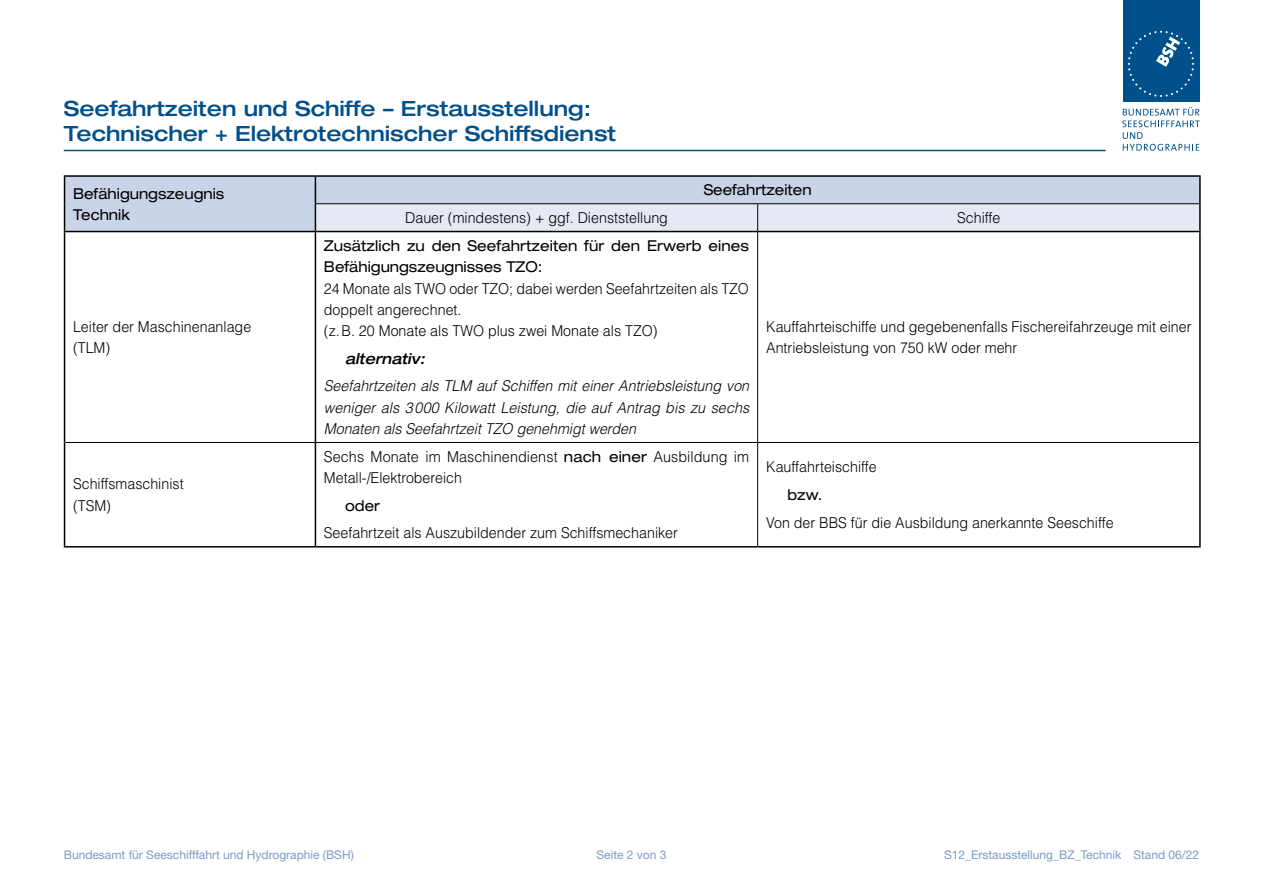
<style>
.page{position:relative;width:1263px;height:893px;background:#fff}
.page>*{position:absolute;margin:0;border:0;box-sizing:border-box;transform-origin:0 0}
.Titel{font:500 expanded 21px/25.5px "Helvetica Neue LT Pro";color:#00508c}
.Text_10pt{font:300 15px/21.3px "Helvetica LT Std";color:#000;scale:.95 1}
.Text_10pt-2{font:italic 300 15px/21.3px "Helvetica LT Std";color:#000;text-align:justify;scale:.95 1}
.Text_10pt-3{font:expanded 15px/21.3px "Helvetica Neue LT Pro";color:#000;scale:.96 1}
.Text_10pt-4{font:300 15px/21.3px "Helvetica LT Std";color:#000;scale:.96 1}
.Text_10pt-5{font:expanded 15px "Helvetica Neue LT Pro";color:#000;scale:.95 1}
.oder{font:italic 500 expanded 15px "Helvetica Neue LT Pro";color:#000;scale:.95 1}
.oder-2{font:expanded 15px "Helvetica Neue LT Pro";color:#000;scale:.95 1}
.t1{font:12px "Helvetica Neue LT Pro";color:#7b9bc4}
.s1{font-family:"Helvetica Neue LT Pro";font-weight:400;font-stretch:expanded}
</style>
<div class="page">
<div style="left:1123px;top:0;width:76px;height:102px;background:#00508c"></div>
<svg style="left:1122px;top:107px;width:78px;height:44px"></svg>
<svg style="left:1128px;top:31px;width:66px;height:66px"></svg>
<div style="left:65px;top:177px;width:250px;height:54px;background:#cad4e8"></div>
<hr style="left:64px;top:175px;width:251px;height:2px;background:#000">
<hr style="left:315px;top:175px;width:443px;height:2px;background:#000">
<hr style="left:758px;top:175px;width:443px;height:2px;background:#000">
<hr style="left:1199px;top:177px;width:2px;height:27px;background:#000">
<svg style="left:64px;top:177px;width:1px;height:54px"></svg>
<hr style="left:1199px;top:204px;width:2px;height:27px;background:#000">
<hr style="left:64px;top:231px;width:251px;height:1px;background:#000">
<hr style="left:64px;top:232px;width:1px;height:210px;background:#000">
<hr style="left:315px;top:232px;width:1px;height:210px;background:#000">
<hr style="left:758px;top:231px;width:443px;height:1px;background:#000">
<hr style="left:1199px;top:232px;width:2px;height:210px;background:#000">
<hr style="left:64px;top:442px;width:1px;height:104px;background:#000">
<hr style="left:315px;top:443px;width:1px;height:103px;background:#000">
<hr style="left:1199px;top:442px;width:2px;height:104px;background:#000">
<hr style="left:64px;top:546px;width:251px;height:2px;background:#000">
<hr style="left:315px;top:546px;width:443px;height:2px;background:#000">
<hr style="left:758px;top:546px;width:443px;height:2px;background:#000">
<svg style="left:315px;top:177px;width:885px;height:55px;background:#cdd4e3"></svg>
<hr style="left:65px;top:442px;width:250px;height:1px;background:#000">
<hr style="left:757px;top:232px;width:1px;height:210px;background:#000">
<hr style="left:315px;top:442px;width:443px;height:1px;background:#000">
<hr style="left:758px;top:442px;width:441px;height:1px;background:#000">
<hr style="left:757px;top:443px;width:1px;height:103px;background:#000">
<hr style="left:64px;top:150px;width:1042px;height:1px;background:#00508c">
<p class="Titel" style="left:64px;top:95px;width:554px">Seefahrtzeiten und Schiffe – Erstausstellung:<br>Technischer + Elektrotechnischer Schiffsdienst</p>
<p class="Text_10pt-5" style="left:73px;top:184px;width:161px">Befähigungszeugnis</p>
<p class="Text_10pt-5" style="left:73px;top:205px;width:61px">Technik</p>
<p class="Text_10pt" style="left:73px;top:316px;width:189px">Leiter der Maschinenanlage</p>
<p class="Text_10pt" style="left:73px;top:337px;width:41px">(TLM)</p>
<p class="Text_10pt" style="left:73px;top:473px;width:118px">Schiffsmaschinist</p>
<p class="Text_10pt" style="left:73px;top:494px;width:41px">(TSM)</p>
<p class="Text_10pt-5" style="left:704px;top:180px;width:115px">Seefahrtzeiten</p>
<p class="Text_10pt" style="left:405px;top:207px;width:278px">Dauer (mindestens) + ggf. Dienststellung</p>
<p class="Text_10pt" style="left:957px;top:207px;width:47px">Schiffe</p>
<p class="Text_10pt-3" style="left:324px;top:235px;width:444px">Zusätzlich zu den Seefahrtzeiten für den Erwerb eines<br>Befähigungszeugnisses TZO:</p>
<p class="Text_10pt" style="left:324px;top:278px;width:449px">24 Monate als TWO oder TZO; dabei werden Seefahrtzeiten als TZO doppelt angerechnet.</p>
<p class="Text_10pt" style="left:324px;top:320px;width:353px">(z.B. 20 Monate als TWO plus zwei Monate als TZO)</p>
<p class="oder" style="left:345px;top:349px;width:85px">alternativ:</p>
<p class="Text_10pt-2" style="left:324px;top:375px;width:449px">Seefahrtzeiten als TLM auf Schiffen mit einer Antriebsleistung von weniger als 3000 Kilowatt Leistung, die auf Antrag bis zu sechs Monaten als Seefahrtzeit TZO genehmigt werden</p>
<p class="Text_10pt-4" style="left:324px;top:446px;width:444px">Sechs Monate im Maschinendienst <span class="s1">nach einer</span> Ausbildung im<br>Metall-/Elektrobereich</p>
<p class="oder-2" style="left:345px;top:496px;width:38px">oder</p>
<p class="Text_10pt" style="left:324px;top:522px;width:374px">Seefahrtzeit als Auszubildender zum Schiffsmechaniker</p>
<p class="Text_10pt" style="left:766px;top:316px;width:449px">Kauffahrteischiffe und gegebenenfalls Fischereifahrzeuge mit einer<br>Antriebsleistung von 750 kW oder mehr</p>
<p class="Text_10pt" style="left:766px;top:456px;width:118px">Kauffahrteischiffe</p>
<p class="oder-2" style="left:787px;top:485px;width:38px">bzw.</p>
<p class="Text_10pt" style="left:766px;top:512px;width:367px">Von der BBS für die Ausbildung anerkannte Seeschiffe</p>
<p class="t1" style="left:64px;top:847px;width:292px">Bundesamt für Seeschifffahrt und Hydrographie (BSH)</p>
<p class="t1" style="left:596px;top:847px;width:72px">Seite 2 von 3</p>
<p class="t1" style="left:944px;top:847px;width:257px">S12_Erstausstellung_BZ_Technik Stand 06/22</p>
</div>
